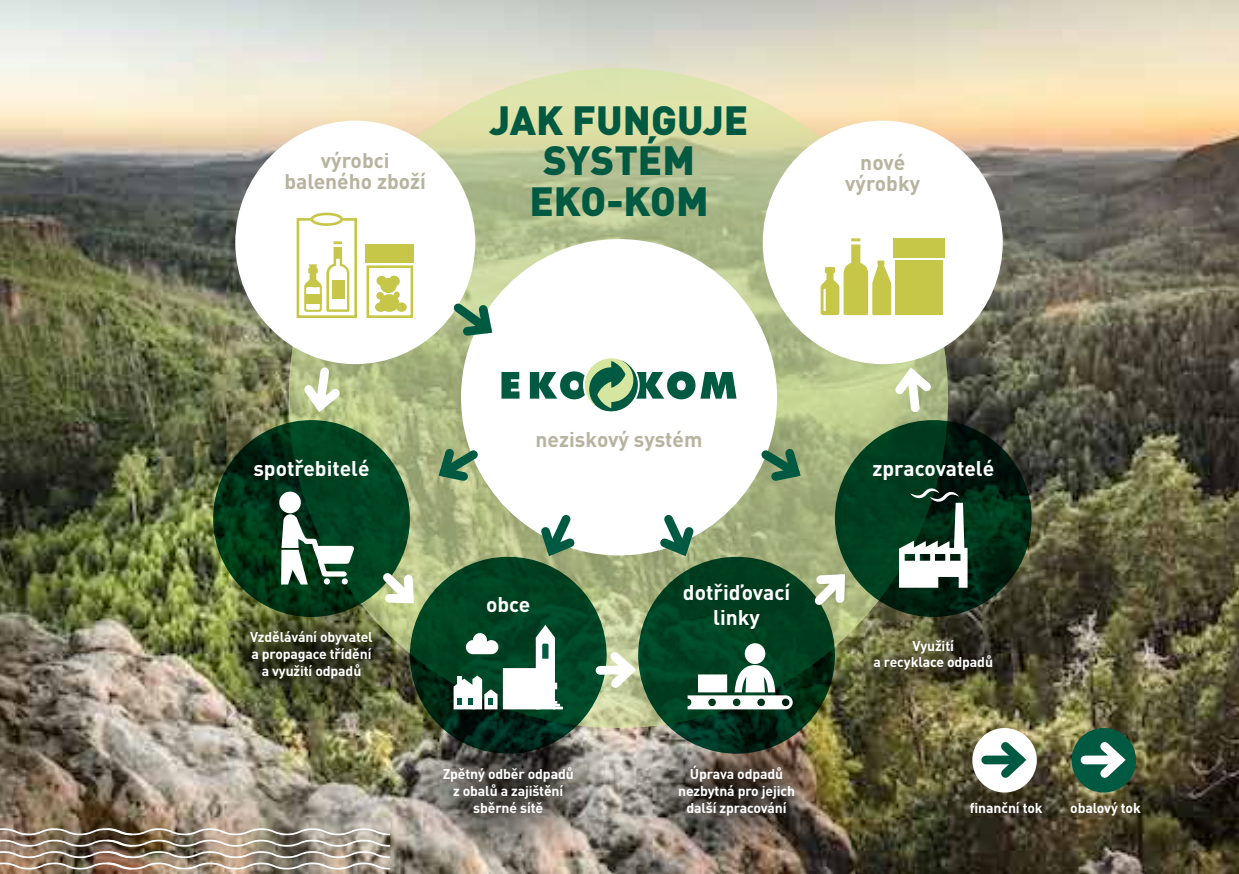
<style>
.page{position:relative;width:1239px;height:874px;background:#fff}
.page>*{position:absolute;margin:0;border:0;box-sizing:border-box;transform-origin:0 0}
.t1{font:900 40.25px "DINCE";color:#005941}
.t2{font:700 21px/21px "DINCE";color:#b6b39f;text-align:center}
.t3{font:700 21px/25.2px "DINCE";color:#fff;text-align:center}
.t4{font:700 14px/16.8px "DINCE";letter-spacing:-.01em;color:#fff;text-align:center}
</style>
<div class="page">
<img style="left:0;top:0;width:1239px;height:873px">
<img style="left:0;top:827px;width:391px;height:46px">
<img style="left:199px;top:578px;width:225px;height:152px">
<svg style="left:823px;top:586px;width:220px;height:136px;background:#555233"></svg>
<svg style="left:391px;top:715px;width:233px;height:151px;background:#857f74"></svg>
<img style="left:628px;top:715px;width:217px;height:152px">
<svg style="left:289px;top:68px;width:659px;height:659px;background:#b9c38e"></svg>
<div style="left:461px;top:239px;width:316px;height:316px;background:#fff;border-radius:50%"></div>
<svg style="left:501px;top:360px;width:235px;height:52px"></svg>
<div style="left:235px;top:121px;width:240px;height:243px;background:#fff;border-radius:50%"></div>
<svg style="left:296px;top:218px;width:118px;height:100px"></svg>
<div style="left:312px;top:214px;width:30px;height:10px;background:#fff;border-radius:50%"></div>
<div style="left:310px;top:212px;width:33px;height:14px;border:3px solid #c6c648;border-radius:50%"></div>
<div style="left:380px;top:278px;width:16px;height:15px;background:#c6c648;border-radius:50%"></div>
<div style="left:379px;top:294px;width:20px;height:18px;background:#c6c648;border-radius:50%"></div>
<div style="left:396px;top:302px;width:11px;height:10px;background:#c6c648;border-radius:50%"></div>
<div style="left:375px;top:302px;width:11px;height:10px;background:#c6c648;border-radius:50%"></div>
<div style="left:394px;top:291px;width:6px;height:7px;background:#c6c648;border-radius:50%"></div>
<div style="left:376px;top:292px;width:8px;height:7px;background:#c6c648;border-radius:50%"></div>
<div style="left:376px;top:276px;width:10px;height:9px;background:#c6c648;border-radius:50%"></div>
<div style="left:388px;top:275px;width:12px;height:11px;background:#c6c648;border-radius:50%"></div>
<div style="left:763px;top:121px;width:239px;height:243px;background:#fff;border-radius:50%"></div>
<svg style="left:820px;top:238px;width:71px;height:77px"></svg>
<div style="left:895px;top:260px;width:47px;height:55px;background:#c6c648"></div>
<div style="left:893px;top:238px;width:52px;height:20px;background:#c6c648"></div>
<svg style="left:213px;top:420px;width:197px;height:196px;background:#003a1b"></svg>
<svg style="left:835px;top:420px;width:196px;height:196px;background:#003018"></svg>
<svg style="left:410px;top:556px;width:196px;height:197px;background:#013b20"></svg>
<svg style="left:638px;top:556px;width:197px;height:197px;background:#013a1f"></svg>
<div style="left:279px;top:491px;width:22px;height:22px;background:#fff;border-radius:50%"></div>
<svg style="left:281px;top:514px;width:78px;height:70px"></svg>
<svg style="left:453px;top:624px;width:110px;height:85px"></svg>
<svg style="left:687px;top:643px;width:105px;height:66px"></svg>
<svg style="left:899px;top:488px;width:68px;height:99px"></svg>
<svg style="left:446px;top:295px;width:53px;height:46px"></svg>
<svg style="left:296px;top:362px;width:52px;height:56px"></svg>
<svg style="left:432px;top:442px;width:53px;height:44px;background:#89a882"></svg>
<svg style="left:534px;top:514px;width:47px;height:47px"></svg>
<svg style="left:653px;top:515px;width:47px;height:46px"></svg>
<svg style="left:754px;top:442px;width:53px;height:44px;background:#7f9f7b"></svg>
<svg style="left:887px;top:361px;width:52px;height:56px"></svg>
<svg style="left:375px;top:564px;width:47px;height:47px"></svg>
<svg style="left:807px;top:566px;width:46px;height:46px"></svg>
<svg style="left:591px;top:643px;width:51px;height:52px"></svg>
<div style="left:972px;top:727px;width:65px;height:65px;background:#fff;border-radius:50%"></div>
<div style="left:985px;top:755px;width:35px;height:9px;background:#005941"></div>
<svg style="left:993px;top:733px;width:40px;height:52px"></svg>
<div style="left:1071px;top:727px;width:65px;height:65px;background:#005941;border-radius:50%"></div>
<div style="left:1085px;top:755px;width:34px;height:9px;background:#fff"></div>
<svg style="left:1092px;top:733px;width:40px;height:52px"></svg>
<h1 class="t1" style="left:489px;top:93px;width:260px">JAK FUNGUJE</h1>
<h1 class="t1" style="left:543px;top:133px;width:153px">SYSTÉM</h1>
<h1 class="t1" style="left:529px;top:174px;width:26px">EKO</h1>
<h1 class="t1" style="left:606px;top:174px;width:45px">-KOM</h1>
<h2 class="t2" style="left:284px;top:149px;width:143px">výrobci baleného zboží</h2>
<h2 class="t2" style="left:845px;top:151px;width:76px">nové výrobky</h2>
<h2 class="t2" style="left:535px;top:428px;width:168px">neziskový systém</h2>
<h2 class="t3" style="left:253px;top:454px;width:118px">spotřebitelé</h2>
<h2 class="t3" style="left:872px;top:454px;width:123px">zpracovatelé</h2>
<h2 class="t3" style="left:486px;top:590px;width:46px">obce</h2>
<h2 class="t3" style="left:683px;top:578px;width:109px">dotřiďovací linky</h2>
<p class="t4" style="left:250px;top:627px;width:124px">Vzdělávání obyvatel a propagace třídění a využití odpadů</p>
<p class="t4" style="left:873px;top:636px;width:121px">Využití<br>a recyklace odpadů</p>
<p class="t4" style="left:443px;top:764px;width:133px">Zpětný odběr odpadů z obalů a zajištění sběrné sítě</p>
<p class="t4" style="left:678px;top:764px;width:118px">Úprava odpadů nezbytná pro jejich další zpracování</p>
<p class="t4" style="left:970px;top:798px;width:74px">finanční tok</p>
<p class="t4" style="left:1070px;top:798px;width:72px">obalový tok</p>
</div>
